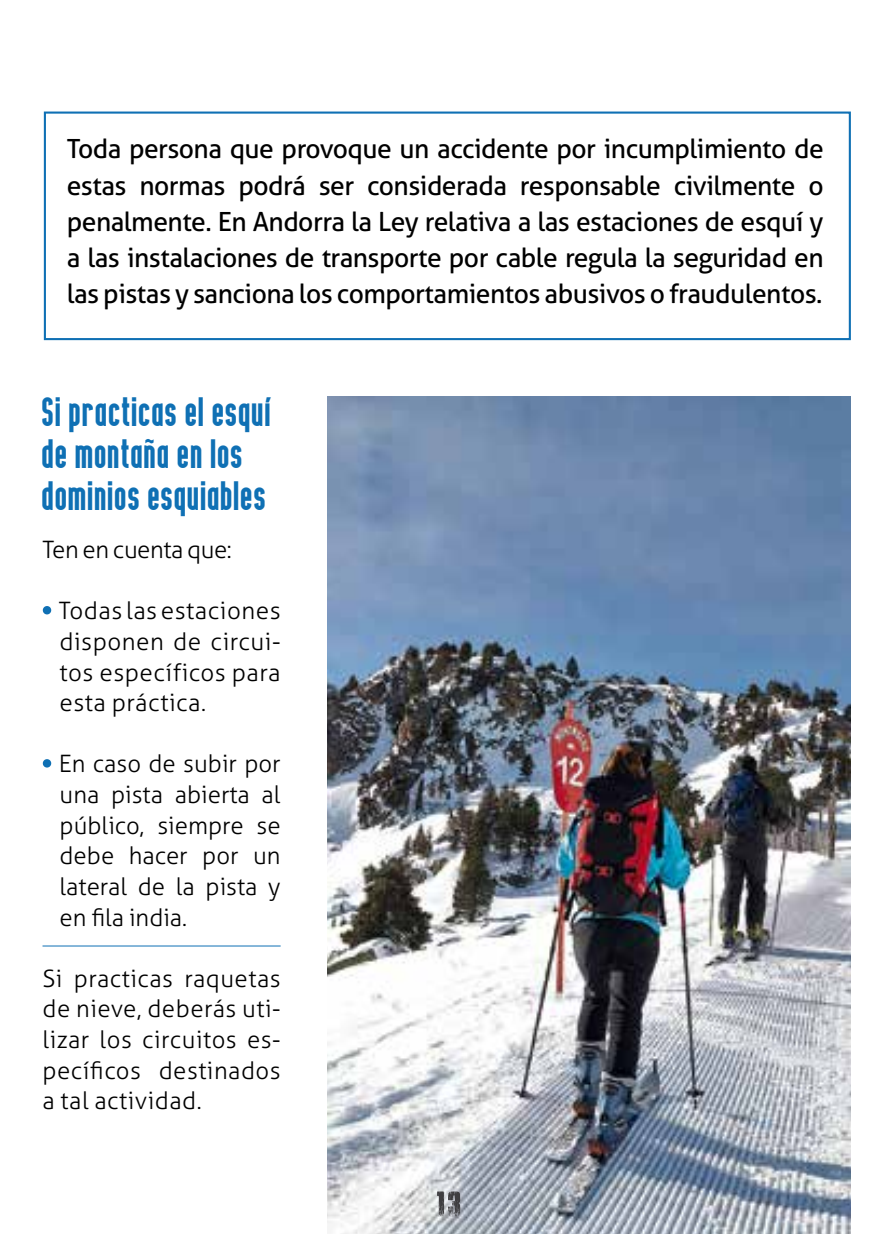
<style>
.page{position:relative;width:893px;height:1234px;background:#fff}
.page>*{position:absolute;margin:0;border:0;box-sizing:border-box;transform-origin:0 0}
.t1{font:42px/42px "Bold Testament";letter-spacing:.02em;color:#0f70b4}
.t2{font:26.4px/36px "Aller";letter-spacing:-.02em;color:#000;text-align:justify}
.t3{font:300 24px/30.6px "Aller";letter-spacing:.02em;color:#000;text-align:justify}
.t4{font:300 24px "Aller";letter-spacing:-.02em;color:#000}
.s1{color:#0f70b4}
</style>
<div class="page">
<img style="left:327px;top:396px;width:523px;height:837px">
<svg style="left:42px;top:606px;width:10px;height:9px"></svg>
<svg style="left:42px;top:759px;width:10px;height:9px"></svg>
<div style="left:44px;top:111px;width:807px;height:229px;border:2px solid #0f70b4"></div>
<svg style="left:437px;top:1190px;width:23px;height:26px"></svg>
<hr style="left:43px;top:945px;width:238px;height:1px;background:#0f70b4">
<p class="t2" style="left:67px;top:131px;width:758px">Toda persona que provoque un accidente por incumplimiento de estas normas podrá ser considerada responsable civilmente o penalmente. En Andorra la Ley relativa a las estaciones de esquí y a las instalaciones de transporte por cable regula la seguridad en las pistas y sanciona los comportamientos abusivos o fraudulentos.</p>
<h1 class="t1" style="left:43px;top:390px;width:230px">Si practicas el esquí de montaña en los dominios esquiables</h1>
<p class="t4" style="left:43px;top:535px;width:191px">Ten en cuenta que:</p>
<p class="t3" style="left:60px;top:595px;width:223px;text-indent:-17px"><span class="s1">•</span> Todas las estaciones disponen de circui&shy;tos específicos para esta práctica.</p>
<p class="t3" style="left:60px;top:748px;width:223px;text-indent:-17px"><span class="s1">•</span> En caso de subir por una pista abierta al público, siempre se debe hacer por un lateral de la pista y en fila india.</p>
<p class="t3" style="left:43px;top:962px;width:240px">Si practicas raquetas de nieve, deberás uti&shy;lizar los circuitos es&shy;pecíficos destinados a tal actividad.</p>
</div>
